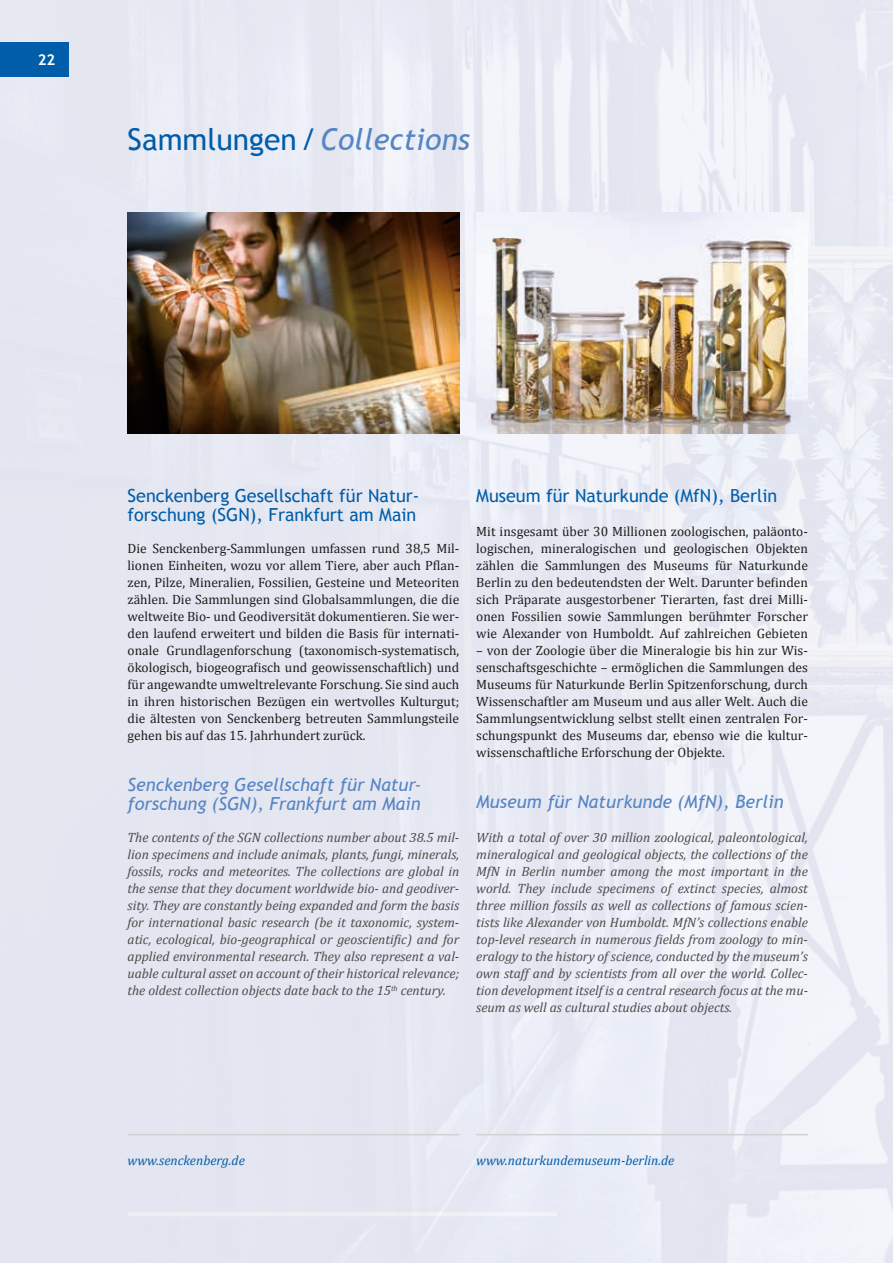
<style>
.page{position:relative;width:893px;height:1263px;background:#fff}
.page>*{position:absolute;margin:0;border:0;box-sizing:border-box;transform-origin:0 0}
.t1{font:30px "Trebuchet MS";color:#005da9}
.t2{font:18px/19.5px "Trebuchet MS";color:#005da9}
.t3{font:italic 18px/19.5px "Trebuchet MS";color:#5685c4}
.t4{font:700 15px "Trebuchet MS";color:#fff}
.t5{font:13.5px/17px "Cambria";color:#1d1d1b;text-align:justify}
.t6{font:italic 13.5px/17px "Cambria";color:#4b4b4a;text-align:justify}
.t7{font:italic 13.5px "Cambria";color:#005da9}
.s1{font-style:italic;color:#5685c4}
</style>
<div class="page">
<div style="left:0;top:0;width:893px;height:1263px;background:linear-gradient(to right,#e2e5ef,#eceef6)"></div>
<img style="left:476px;top:213px;width:332px;height:221px">
<img style="left:128px;top:213px;width:331px;height:221px">
<hr style="left:128px;top:1134px;width:331px;height:1px;background:#d1d1d1">
<hr style="left:476px;top:1134px;width:332px;height:1px;background:#d1d1d1">
<div style="left:0;top:43px;width:68px;height:34px;background:#005da9"></div>
<p class="t4" style="left:38px;top:50px;width:19px">22</p>
<h1 class="t1" style="left:128px;top:121px;width:344px">Sammlungen/<span class="s1">Collections</span></h1>
<h2 class="t2" style="left:128px;top:486px;width:291px">Senckenberg Gesellschaft für Natur&shy;forschung (SGN), Frankfurt am Main</h2>
<p class="t5" style="left:128px;top:540px;width:333px">Die Senckenberg-Sammlungen umfassen rund 38,5 Mil&shy;lionen Einheiten, wozu vor allem Tiere, aber auch Pflan&shy;zen, Pilze, Mineralien, Fossilien, Gesteine und Meteoriten zählen. Die Sammlungen sind Globalsammlungen, die die weltweite Bio- und Geodiversität dokumentieren. Sie wer&shy;den laufend erweitert und bilden die Basis für internati&shy;onale Grundlagenforschung (taxonomisch-systematisch, ökologisch, biogeografisch und geowissenschaftlich) und für angewandte umweltrelevante Forschung. Sie sind auch in ihren historischen Bezügen ein wertvolles Kulturgut; die ältesten von Senckenberg betreuten Sammlungsteile gehen bis auf das 15. Jahrhundert zurück.</p>
<h2 class="t3" style="left:128px;top:775px;width:295px">Senckenberg Gesellschaft für Natur&shy;forschung (SGN), Frankfurt am Main</h2>
<p class="t6" style="left:128px;top:828px;width:333px">The contents of the SGN collections number about 38.5 mil&shy;lion specimens and include animals, plants, fungi, minerals, fossils, rocks and meteorites. The collections are global in the sense that they document worldwide bio- and geodiver&shy;sity. They are constantly being expanded and form the basis for international basic research (be it taxonomic, system&shy;atic, ecological, bio-geographical or geoscientific) and for applied environmental research. They also represent a val&shy;uable cultural asset on account of their historical relevance; the oldest collection objects date back to the 15<sup>th</sup> century.</p>
<h2 class="t2" style="left:476px;top:486px;width:303px">Museum für Naturkunde (MfN), Berlin</h2>
<p class="t5" style="left:476px;top:523px;width:333px">Mit insgesamt über 30 Millionen zoologischen, paläonto&shy;logischen, mineralogischen und geologischen Objekten zählen die Sammlungen des Museums für Naturkunde Berlin zu den bedeutendsten der Welt. Darunter befinden sich Präparate ausgestorbener Tierarten, fast drei Milli&shy;onen Fossilien sowie Sammlungen berühmter Forscher wie Alexander von Humboldt. Auf zahlreichen Gebieten</p>
<p class="t5" style="left:476px;top:642px;width:333px">– von der Zoologie über die Mineralogie bis hin zur Wis&shy;senschaftsgeschichte – ermöglichen die Sammlungen des Museums für Naturkunde Berlin Spitzenforschung, durch Wissenschaftler am Museum und aus aller Welt. Auch die Sammlungsentwicklung selbst stellt einen zentralen For&shy;schungspunkt des Museums dar, ebenso wie die kultur&shy;wissenschaftliche Erforschung der Objekte.</p>
<h2 class="t3" style="left:476px;top:792px;width:309px">Museum für Naturkunde (MfN), Berlin</h2>
<p class="t6" style="left:476px;top:828px;width:333px">With a total of over 30 million zoological, paleontological, mineralogical and geological objects, the collections of the MfN in Berlin number among the most important in the world. They include specimens of extinct species, almost three million fossils as well as collections of famous scien&shy;tists like Alexander von Humboldt. MfN’s collections enable top-level research in numerous fields from zoology to min&shy;eralogy to the history of science, conducted by the museum’s own staff and by scientists from all over the world. Collec&shy;tion development itself is a central research focus at the mu&shy;seum as well as cultural studies about objects.</p>
<p class="t7" style="left:128px;top:1151px;width:119px">www.senckenberg.de</p>
<p class="t7" style="left:476px;top:1151px;width:200px">www.naturkundemuseum-berlin.de</p>
</div>
